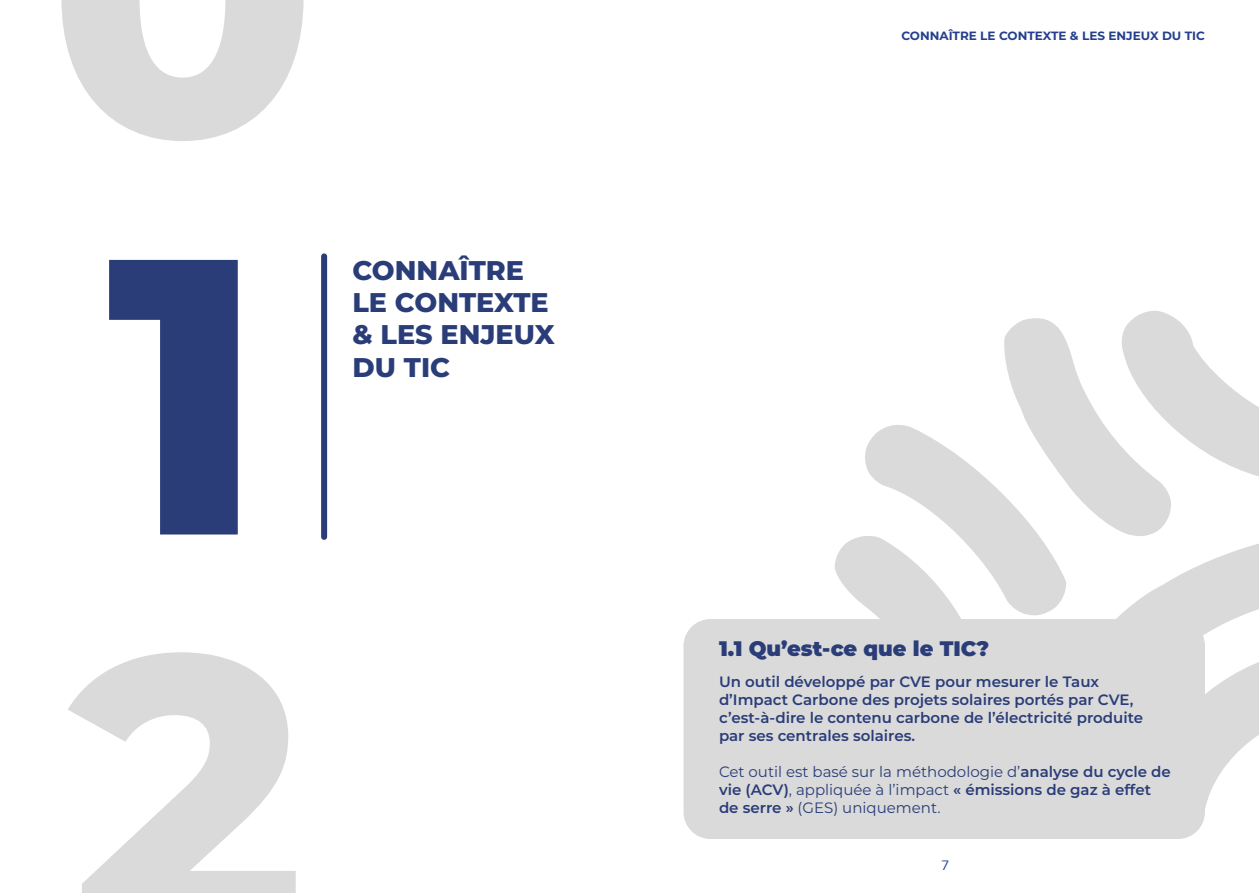
<style>
.page{position:relative;width:1259px;height:893px;background:#fff}
.page>*{position:absolute;margin:0;border:0;box-sizing:border-box;transform-origin:0 0}
.t1{font:800 392.25px "Montserrat";color:#2a3d78}
.t2{font:800 392.25px "Montserrat";color:#dadada}
.t3{font:800 27px/32.4px "Montserrat";color:#2a3d78}
.t4{font:900 21px "Montserrat";color:#2a3d78}
.t5{font:600 15px/18px "Montserrat";color:#2a3d78}
.t6{font:15px/18px "Montserrat";color:#2a3d78}
.t7{font:13.5px "Gotham";color:#253f8e}
.t8{font:700 12px "Montserrat";color:#253f8e}
.s1{font-weight:600}
</style>
<div class="page">
<svg style="left:835px;top:311px;width:424px;height:308px"></svg>
<svg style="left:1018px;top:525px;width:241px;height:309px"></svg>
<div style="left:683px;top:619px;width:522px;height:220px;background:#dadada;border-radius:27px"></div>
<div style="left:321px;top:253px;width:6px;height:287px;background:#2a3d78;border-radius:3px"></div>
<h1 class="t1" style="left:107px;top:108px;width:160px">1</h1>
<h1 class="t2" style="left:70px;top:506px;width:236px">2</h1>
<h2 class="t3" style="left:352px;top:252px;width:204px">CONNAÎTRE<br>LE CONTEXTE &amp; LES ENJEUX<br>DU TIC</h2>
<p class="t8" style="left:901px;top:27px;width:305px">CONNAÎTRE LE CONTEXTE &amp; LES ENJEUX DU TIC</p>
<h3 class="t4" style="left:719px;top:632px;width:272px">1.1 Qu’est-ce que le TIC?</h3>
<p class="t5" style="left:719px;top:672px;width:426px">Un outil développé par CVE pour mesurer le Taux d’Impact Carbone des projets solaires portés par CVE, c’est-à-dire le contenu carbone de l’électricité produite par ses centrales solaires.</p>
<p class="t6" style="left:719px;top:763px;width:453px">Cet outil est basé sur la méthodologie d’<span class="s1">analyse du cycle de vie (ACV)</span>, appliquée à l’impact <span class="s1">« émissions de gaz à effet de serre »</span> (GES) uniquement.</p>
<p class="t7" style="left:941px;top:858px;width:10px">7</p>
</div>
